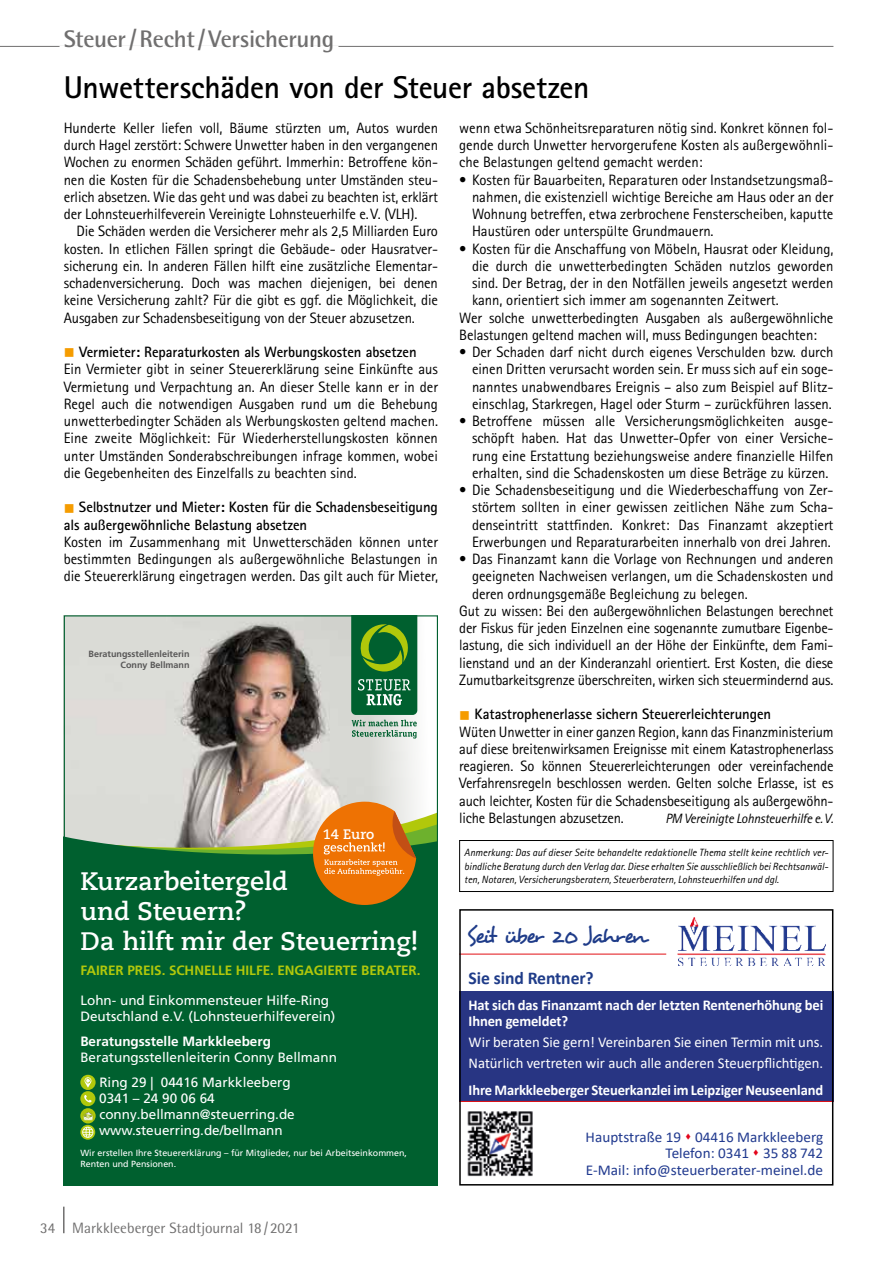
<style>
.page{position:relative;width:893px;height:1263px;background:#fff}
.page>*{position:absolute;margin:0;border:0;box-sizing:border-box;transform-origin:0 0}
.t1{font:700 31.5px "Rotis Sans Serif";letter-spacing:-.01em;color:#000}
.t2{font:700 25.2px/30.2px "Caecilia Com 75";color:#fff}
.t3{font:700 24px "Rotis Semi Sans";letter-spacing:-.015em;color:#706f6f}
.t4{font:22.5px "Desyrel";letter-spacing:-.095em;color:#1f3c89}
.t5{font:700 18px "Calibri";letter-spacing:-.005em;color:#1f3c89}
.t6{font:15px/17.2px "Rotis Sans Serif";letter-spacing:-.005em;color:#000;text-align:justify}
.t7{font:700 15px/16.5px "Calibri";letter-spacing:-.01em;color:#fff}
.t8{font:15px/20.7px "Calibri";color:#fff}
.t9{font:700 15px/17.2px "Rotis Sans Serif";letter-spacing:-.005em;color:#000}
.t10{font:15px/16.5px "Calibri";letter-spacing:.005em;color:#213a8f;text-align:right}
.t11{font:15px "Rotis Semi Sans";color:#706f6f}
.t12{font:700 13.8px "Caecilia LT Pro 75";color:#fff}
.t13{font:13.5px/16.2px "Frutiger LT Com";color:#fff}
.t14{font:700 13.5px "Frutiger LT Com";letter-spacing:-.005em;color:#b1c80b}
.t15{font:italic 13.5px "Rotis Sans Serif";letter-spacing:-.015em;color:#000}
.t16{font:700 13.5px "Frutiger LT Com";color:#fff}
.t17{font:italic 10.5px/13.5px "Rotis Sans Serif";letter-spacing:.005em;color:#000;text-align:justify}
.t18{font:700 9px/10.8px "Frutiger LT Com";color:#585757;text-align:right}
.t19{font:8.85px/10.6px "Frutiger LT Com";color:#fff}
.s1{color:#f59c00}
.s2{font-weight:700}
.s3{color:#e3051b}
</style>
<div class="page">
<hr style="left:63px;top:1206px;width:2px;height:27px;background:#706f6f">
<hr style="left:0;top:46px;width:833px;height:1px;background:#706f6f">
<hr style="left:60px;top:46px;width:278px;height:1px;background:#fff">
<div style="left:459px;top:840px;width:374px;height:52px;border:1px solid #000"></div>
<div style="left:459px;top:991px;width:374px;height:110px;background:#283583"></div>
<img style="left:678px;top:917px;width:147px;height:49px">
<img style="left:467px;top:1111px;width:66px;height:66px">
<hr style="left:677px;top:954px;width:148px;height:1px;background:#e21015">
<hr style="left:459px;top:954px;width:207px;height:1px;background:#e21015">
<hr style="left:459px;top:1101px;width:374px;height:1px;background:#e21015">
<div style="left:459px;top:909px;width:374px;height:276px;border:2px solid #000"></div>
<img style="left:66px;top:617px;width:270px;height:194px">
<div style="left:336px;top:615px;width:101px;height:221px;background:linear-gradient(to right,#cdcec7,#fff)"></div>
<svg style="left:66px;top:811px;width:370px;height:24px;background:#d2cfc3"></svg>
<svg style="left:67px;top:823px;width:369px;height:12px;background:#cdcdbe"></svg>
<div style="left:66px;top:835px;width:370px;height:348px;background:#00602f"></div>
<svg style="left:80px;top:1075px;width:16px;height:15px"></svg>
<svg style="left:85px;top:1077px;width:6px;height:10px"></svg>
<div style="left:80px;top:1091px;width:15px;height:15px;background:#b1c80b;border-radius:50%"></div>
<svg style="left:84px;top:1095px;width:8px;height:7px"></svg>
<svg style="left:80px;top:1108px;width:16px;height:15px"></svg>
<svg style="left:83px;top:1110px;width:11px;height:11px"></svg>
<svg style="left:80px;top:1125px;width:15px;height:15px"></svg>
<svg style="left:82px;top:1127px;width:11px;height:11px"></svg>
<svg style="left:313px;top:802px;width:103px;height:103px;background:#d0822b"></svg>
<svg style="left:351px;top:617px;width:66px;height:121px;background:#428750"></svg>
<h3 class="t3" style="left:64px;top:24px;width:272px">Steuer/Recht/Versicherung</h3>
<h1 class="t1" style="left:64px;top:68px;width:527px">Unwetterschäden von der Steuer absetzen</h1>
<p class="t6" style="left:64px;top:119px;width:376px">Hunderte Keller liefen voll, Bäume stürzten um, Autos wurden durch Hagel zerstört: Schwere Unwetter haben in den vergangenen Wochen zu enormen Schäden geführt. Immerhin: Betroffene kön&shy;nen die Kosten für die Schadensbehebung unter Umständen steu&shy;erlich absetzen. Wie das geht und was dabei zu beachten ist, erklärt der Lohnsteuerhilfeverein Vereinigte Lohnsteuerhilfe e.V. (VLH).</p>
<p class="t6" style="left:64px;top:222px;width:376px;text-indent:13px">Die Schäden werden die Versicherer mehr als 2,5 Milliarden Euro kosten. In etlichen Fällen springt die Gebäude- oder Hausratver&shy;sicherung ein. In anderen Fällen hilft eine zusätzliche Elementar&shy;schadenversicherung. Doch was machen diejenigen, bei denen keine Versicherung zahlt? Für die gibt es ggf. die Möglichkeit, die Ausgaben zur Schadensbeseitigung von der Steuer abzusetzen.</p>
<p class="t6" style="left:64px;top:343px;width:376px;text-align:left"><span class="s1">■</span> <span class="s2">Vermieter: Reparaturkosten als Werbungskosten absetzen </span>Ein Vermieter gibt in seiner Steuererklärung seine Einkünfte aus Vermietung und Verpachtung an. An dieser Stelle kann er in der Regel auch die notwendigen Ausgaben rund um die Behebung unwetterbedingter Schäden als Werbungskosten geltend machen.<br>Eine zweite Möglichkeit: Für Wiederherstellungskosten können unter Umständen Sonderabschreibungen infrage kommen, wobei die Gegebenheiten des Einzelfalls zu beachten sind.</p>
<p class="t9" style="left:64px;top:498px;width:376px"><span class="s1">■</span> Selbstnutzer und Mieter: Kosten für die Schadensbeseitigung als außergewöhnliche Belastung absetzen</p>
<p class="t6" style="left:64px;top:533px;width:376px">Kosten im Zusammenhang mit Unwetterschäden können unter bestimmten Bedingungen als außergewöhnliche Belastungen in die Steuererklärung eingetragen werden. Das gilt auch für Mieter,</p>
<p class="t6" style="left:459px;top:119px;width:376px">wenn etwa Schönheitsreparaturen nötig sind. Konkret können fol&shy;gende durch Unwetter hervorgerufene Kosten als außergewöhnli&shy;che Belastungen geltend gemacht werden:</p>
<p class="t6" style="left:472px;top:171px;width:363px;text-indent:-13px">• Kosten für Bauarbeiten, Reparaturen oder Instandsetzungsmaß&shy;nahmen, die existenziell wichtige Bereiche am Haus oder an der Wohnung betreffen, etwa zerbrochene Fensterscheiben, kaputte Haustüren oder unterspülte Grundmauern.</p>
<p class="t6" style="left:459px;top:240px;width:376px">• Kosten für die Anschaffung von Möbeln, Hausrat oder Kleidung,</p>
<p class="t6" style="left:472px;top:257px;width:363px">die durch die unwetterbedingten Schäden nutzlos geworden</p>
<p class="t6" style="left:472px;top:274px;width:363px">sind. Der Betrag, der in den Notfällen jeweils angesetzt werden</p>
<p class="t6" style="left:472px;top:291px;width:308px">kann, orientiert sich immer am sogenannten Zeitwert.</p>
<p class="t6" style="left:459px;top:309px;width:376px">Wer solche unwetterbedingten Ausgaben als außergewöhnliche</p>
<p class="t6" style="left:459px;top:326px;width:359px">Belastungen geltend machen will, muss Bedingungen beachten:</p>
<p class="t6" style="left:472px;top:343px;width:363px;text-indent:-13px">• Der Schaden darf nicht durch eigenes Verschulden bzw. durch einen Dritten verursacht worden sein. Er muss sich auf ein soge&shy;nanntes unabwendbares Ereignis – also zum Beispiel auf Blitz&shy;einschlag, Starkregen, Hagel oder Sturm – zurückführen lassen.</p>
<p class="t6" style="left:472px;top:412px;width:363px;text-indent:-13px">• Betroffene müssen alle Versicherungsmöglichkeiten ausge&shy;schöpft haben. Hat das Unwetter-Opfer von einer Versiche&shy;rung eine Erstattung beziehungsweise andere finanzielle Hilfen erhalten, sind die Schadenskosten um diese Beträge zu kürzen.</p>
<p class="t6" style="left:472px;top:481px;width:363px;text-indent:-13px">• Die Schadensbeseitigung und die Wiederbeschaffung von Zer&shy;störtem sollten in einer gewissen zeitlichen Nähe zum Scha&shy;denseintritt stattfinden. Konkret: Das Finanzamt akzeptiert Erwerbungen und Reparaturarbeiten innerhalb von drei Jahren.</p>
<p class="t6" style="left:459px;top:550px;width:376px">• Das Finanzamt kann die Vorlage von Rechnungen und anderen</p>
<p class="t6" style="left:472px;top:567px;width:363px">geeigneten Nachweisen verlangen, um die Schadenskosten und</p>
<p class="t6" style="left:472px;top:585px;width:277px">deren ordnungsgemäße Begleichung zu belegen.</p>
<p class="t6" style="left:459px;top:602px;width:376px">Gut zu wissen: Bei den außergewöhnlichen Belastungen berechnet</p>
<p class="t6" style="left:459px;top:619px;width:376px">der Fiskus für jeden Einzelnen eine sogenannte zumutbare Eigenbe-</p>
<p class="t6" style="left:459px;top:636px;width:376px">lastung, die sich individuell an der Höhe der Einkünfte, dem Fami-</p>
<p class="t6" style="left:459px;top:654px;width:376px">lienstand und an der Kinderanzahl orientiert. Erst Kosten, die diese</p>
<p class="t6" style="left:459px;top:671px;width:376px">Zumutbarkeitsgrenze überschreiten, wirken sich steuermindernd aus.</p>
<p class="t6" style="left:459px;top:705px;width:376px;text-align:left"><span class="s1">■</span> <span class="s2">Katastrophenerlasse sichern Steuererleichterungen<br></span>Wüten Unwetter in einer ganzen Region, kann das Finanzministerium auf diese breitenwirksamen Ereignisse mit einem Katastrophenerlass reagieren. So können Steuererleichterungen oder vereinfachende Verfahrensregeln beschlossen werden. Gelten solche Erlasse, ist es auch leichter, Kosten für die Schadensbeseitigung als außergewöhn&shy;liche Belastungen abzusetzen.</p>
<p class="t18" style="left:89px;top:648px;width:103px">Beratungsstellenleiterin<br>Conny Bellmann</p>
<p class="t15" style="left:665px;top:810px;width:170px">PM Vereinigte Lohnsteuerhilfe e.V.</p>
<p class="t12" style="left:323px;top:825px;width:53px">14 Euro</p>
<h2 class="t2" style="left:80px;top:865px;width:339px">Kurzarbeitergeld<br>und Steuern?<br>Da hilft mir der Steuerring!</h2>
<p class="t14" style="left:80px;top:962px;width:342px">FAIRER PREIS. SCHNELLE HILFE. ENGAGIERTE BERATER.</p>
<p class="t13" style="left:80px;top:992px;width:257px">Lohn- und Einkommensteuer Hilfe-Ring<br>Deutschland e.V. (Lohnsteuerhilfeverein)</p>
<p class="t16" style="left:80px;top:1033px;width:192px">Beratungsstelle Markkleeberg</p>
<p class="t13" style="left:99px;top:1045px;width:239px;line-height:24.6px;text-indent:-19px">Beratungsstellenleiterin Conny Bellmann<br>Ring 29 | 04416 Markkleeberg</p>
<p class="t13" style="left:99px;top:1090px;width:197px">0341 – 24 90 06 64 conny.bellmann@steuerring.de www.steuerring.de/bellmann</p>
<p class="t19" style="left:80px;top:1147px;width:328px">Wir erstellen Ihre Steuererklärung – für Mitglieder, nur bei Arbeitseinkommen,<br>Renten und Pensionen.</p>
<p class="t11" style="left:40px;top:1219px;width:261px">34 Markkleeberger Stadtjournal 18/2021</p>
<p class="t17" style="left:464px;top:846px;width:366px">Anmerkung: Das auf dieser Seite behandelte redaktionelle Thema stellt keine rechtlich ver&shy;bindliche Beratung durch den Verlag dar. Diese erhalten Sie ausschließlich bei Rechtsanwäl&shy;ten, Notaren, Versicherungsberatern, Steuerberatern, Lohnsteuerhilfen und dgl.</p>
<h3 class="t4" style="left:466px;top:922px;width:181px">Seit über 20 Jahren</h3>
<p class="t5" style="left:469px;top:965px;width:127px">Sie sind Rentner?</p>
<p class="t7" style="left:469px;top:996px;width:356px">Hat sich das Finanzamt nach der letzten Rentenerhöhung bei<br>Ihnen gemeldet?</p>
<p class="t8" style="left:469px;top:1031px;width:356px">Wir beraten Sie gern! Vereinbaren Sie einen Termin mit uns.<br>Natürlich vertreten wir auch alle anderen Steuerpflichtigen.</p>
<p class="t7" style="left:469px;top:1081px;width:356px">Ihre Markkleeberger Steuerkanzlei im Leipziger Neuseenland</p>
<p class="t10" style="left:586px;top:1128px;width:239px">Hauptstraße 19 <span class="s3">▲</span> 04416 Markkleeberg<br>Telefon: 0341 <span class="s3">▲</span> 35 88 742<br>E-Mail: info@steuerberater-meinel.de</p>
</div>
